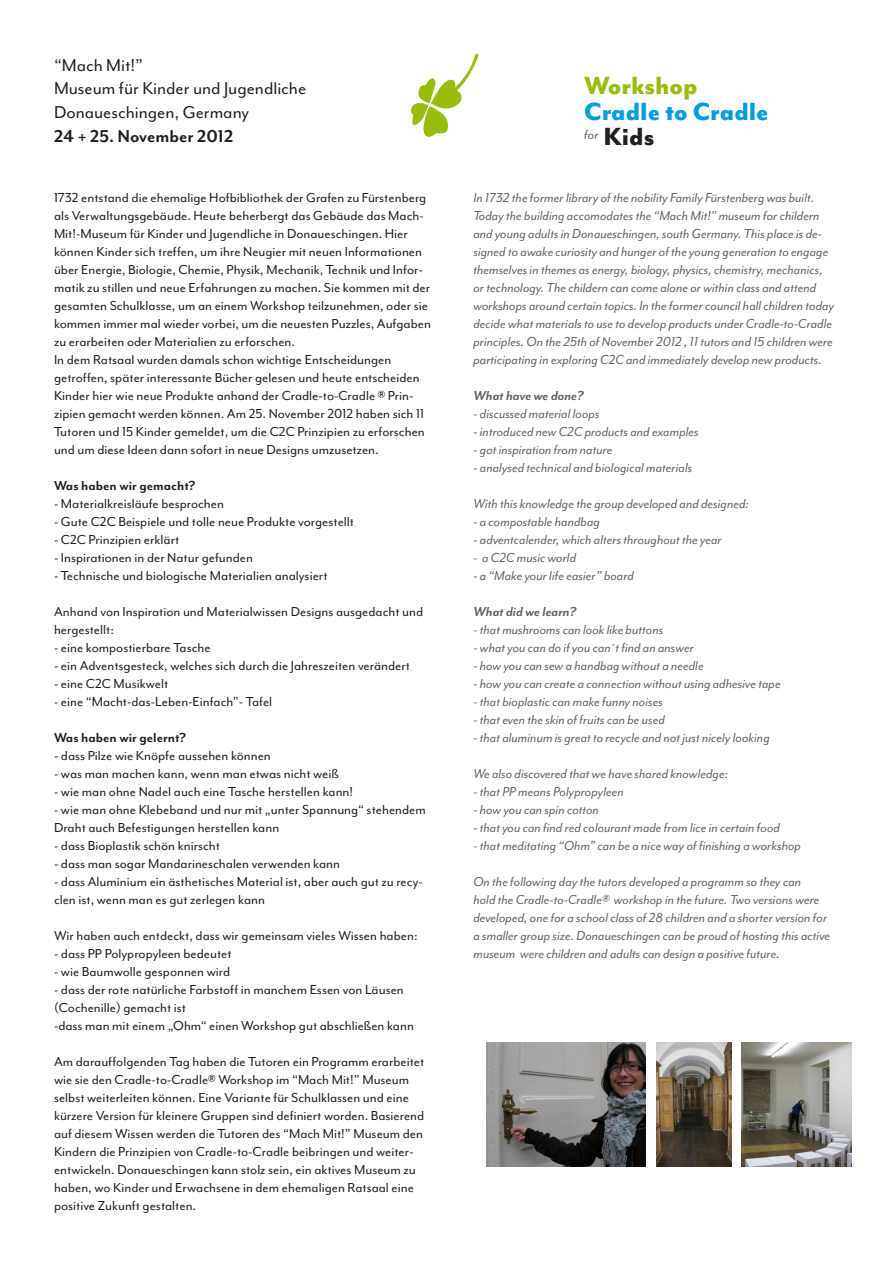
<style>
.page{position:relative;width:893px;height:1263px;background:#fff}
.page>*{position:absolute;margin:0;border:0;box-sizing:border-box;transform-origin:0 0}
.t1{font:800 28.65px/25.5px "Mr Eaves Mod OT";color:#009de0}
.t2{font:800 28.65px "Mr Eaves Mod OT";color:#97be0d}
.t3{font:19.8px/23.7px "Mr Eaves Mod OT";color:#231f20}
.t4{font:700 19.8px "Mr Eaves Mod OT";color:#231f20}
.t5{font:15px/18px "Mr Eaves Mod OT";color:#231f20}
.t6{font:italic 15px/18px "Mr Eaves Mod OT";color:#636366}
.t7{font:700 15px "Mr Eaves Mod OT";color:#231f20}
.t8{font:italic 700 15px "Mr Eaves Mod OT";color:#636366}
.s1{color:#231f20}
</style>
<div class="page">
<img style="left:656px;top:1043px;width:76px;height:123px">
<img style="left:741px;top:1043px;width:110px;height:123px">
<img style="left:487px;top:1043px;width:158px;height:123px">
<svg style="left:410px;top:54px;width:69px;height:83px"></svg>
<h2 class="t3" style="left:54px;top:53px;width:254px">“Mach Mit!”<br>Museum für Kinder und Jugendliche<br>Donaueschingen, Germany</h2>
<h2 class="t4" style="left:54px;top:125px;width:181px">24 + 25. November 2012</h2>
<p class="t5" style="left:54px;top:188px;width:378px">1732 entstand die ehemalige Hofbibliothek der Grafen zu Fürstenberg als Verwaltungsgebäude. Heute beherbergt das Gebäude das Mach-Mit!-Museum für Kinder und Jugendliche in Donaueschingen. Hier können Kinder sich treffen, um ihre Neugier mit neuen Informationen über Energie, Biologie, Chemie, Physik, Mechanik, Technik und Infor&shy;matik zu stillen und neue Erfahrungen zu machen. Sie kommen mit der gesamten Schulklasse, um an einem Workshop teilzunehmen, oder sie kommen immer mal wieder vorbei, um die neuesten Puzzles, Aufgaben zu erarbeiten oder Materialien zu erforschen.<br>In dem Ratsaal wurden damals schon wichtige Entscheidungen getroffen, später interessante Bücher gelesen und heute entscheiden Kinder hier wie neue Produkte anhand der Cradle-to-Cradle ® Prin&shy;zipien gemacht werden können. Am 25. November 2012 haben sich 11<br>Tutoren und 15 Kinder gemeldet, um die C2C Prinzipien zu erforschen und um diese Ideen dann sofort in neue Designs umzusetzen.</p>
<p class="t7" style="left:54px;top:477px;width:143px">Was haben wir gemacht?</p>
<p class="t5" style="left:54px;top:494px;width:172px">- Materialkreisläufe besprochen</p>
<p class="t5" style="left:54px;top:512px;width:302px">- Gute C2C Beispiele und tolle neue Produkte vorgestellt</p>
<p class="t5" style="left:54px;top:530px;width:127px">- C2C Prinzipien erklärt</p>
<p class="t5" style="left:54px;top:548px;width:201px">- Inspirationen in der Natur gefunden</p>
<p class="t5" style="left:54px;top:566px;width:275px">- Technische und biologische Materialien analysiert</p>
<p class="t5" style="left:54px;top:602px;width:371px">Anhand von Inspiration und Materialwissen Designs ausgedacht und hergestellt:</p>
<p class="t5" style="left:54px;top:638px;width:158px">- eine kompostierbare Tasche</p>
<p class="t5" style="left:54px;top:656px;width:358px">- ein Adventsgesteck, welches sich durch die Jahreszeiten verändert</p>
<p class="t5" style="left:54px;top:674px;width:116px">- eine C2C Musikwelt</p>
<p class="t5" style="left:54px;top:692px;width:220px">- eine “Macht-das-Leben-Einfach”- Tafel</p>
<p class="t7" style="left:54px;top:729px;width:134px">Was haben wir gelernt?</p>
<p class="t5" style="left:54px;top:746px;width:218px">- dass Pilze wie Knöpfe aussehen können</p>
<p class="t5" style="left:54px;top:764px;width:286px">- was man machen kann, wenn man etwas nicht weiß</p>
<p class="t5" style="left:54px;top:782px;width:301px">- wie man ohne Nadel auch eine Tasche herstellen kann!</p>
<p class="t5" style="left:54px;top:800px;width:373px">- wie man ohne Klebeband und nur mit „unter Spannung“ stehendem<br>Draht auch Befestigungen herstellen kann</p>
<p class="t5" style="left:54px;top:836px;width:168px">- dass Bioplastik schön knirscht</p>
<p class="t5" style="left:54px;top:854px;width:288px">- dass man sogar Mandarineschalen verwenden kann</p>
<p class="t5" style="left:54px;top:872px;width:370px">- dass Aluminium ein ästhetisches Material ist, aber auch gut zu recy&shy;clen ist, wenn man es gut zerlegen kann</p>
<p class="t5" style="left:54px;top:926px;width:365px">Wir haben auch entdeckt, dass wir gemeinsam vieles Wissen haben:</p>
<p class="t5" style="left:54px;top:944px;width:179px">- dass PP Polypropyleen bedeutet</p>
<p class="t5" style="left:54px;top:962px;width:178px">- wie Baumwolle gesponnen wird</p>
<p class="t5" style="left:54px;top:980px;width:361px">- dass der rote natürliche Farbstoff in manchem Essen von Läusen (Cochenille) gemacht ist<br>-dass man mit einem „Ohm“ einen Workshop gut abschließen kann</p>
<p class="t5" style="left:54px;top:1052px;width:372px">Am darauffolgenden Tag haben die Tutoren ein Programm erarbeitet wie sie den Cradle-to-Cradle® Workshop im “Mach Mit!” Museum selbst weiterleiten können. Eine Variante für Schulklassen und eine kürzere Version für kleinere Gruppen sind definiert worden. Basierend auf diesem Wissen werden die Tutoren des “Mach Mit!” Museum den Kindern die Prinzipien von Cradle-to-Cradle beibringen und weiter&shy;entwickeln. Donaueschingen kann stolz sein, ein aktives Museum zu haben, wo Kinder und Erwachsene in dem ehemaligen Ratsaal eine positive Zukunft gestalten.</p>
<h1 class="t2" style="left:584px;top:69px;width:115px">Workshop</h1>
<h1 class="t1" style="left:584px;top:98px;width:186px">Cradle to Cradle <sup>for</sup> <span class="s1">Kids</span></h1>
<p class="t6" style="left:473px;top:188px;width:362px">In 1732 the former library of the nobility Family Fürstenberg was built.<br>Today the building accomodates the “Mach Mit!” museum for childern and young adults in Donaueschingen, south Germany. This place is de&shy;signed to awake curiosity and hunger of the young generation to engage themselves in themes as energy, biology, physics, chemistry, mechanics, or technology. The childern can come alone or within class and attend workshops around certain topics. In the former council hall children today decide what materials to use to develop products under Cradle-to-Cradle principles. On the 25th of November 2012 , 11 tutors and 15 children were participating in exploring C2C and immediately develop new products.</p>
<p class="t8" style="left:473px;top:387px;width:112px">What have we done?</p>
<p class="t6" style="left:473px;top:404px;width:128px">- discussed material loops</p>
<p class="t6" style="left:473px;top:422px;width:227px">- introduced new C2C products and examples</p>
<p class="t6" style="left:473px;top:440px;width:141px">- got inspiration from nature</p>
<p class="t6" style="left:473px;top:458px;width:220px">- analysed technical and biological materials</p>
<p class="t6" style="left:473px;top:494px;width:277px">With this knowledge the group developed and designed:</p>
<p class="t6" style="left:473px;top:512px;width:128px">- a compostable handbag</p>
<p class="t6" style="left:473px;top:530px;width:250px">- adventcalender, which alters throughout the year</p>
<p class="t6" style="left:473px;top:548px;width:104px">- a C2C music world</p>
<p class="t6" style="left:473px;top:566px;width:162px">- a “Make your life easier” board</p>
<p class="t8" style="left:473px;top:603px;width:104px">What did we learn?</p>
<p class="t6" style="left:473px;top:620px;width:191px">- that mushrooms can look like buttons</p>
<p class="t6" style="left:473px;top:638px;width:222px">- what you can do if you can´t find an answer</p>
<p class="t6" style="left:473px;top:656px;width:232px">- how you can sew a handbag without a needle</p>
<p class="t6" style="left:473px;top:674px;width:309px">- how you can create a connection without using adhesive tape</p>
<p class="t6" style="left:473px;top:692px;width:191px">- that bioplastic can make funny noises</p>
<p class="t6" style="left:473px;top:710px;width:193px">- that even the skin of fruits can be used</p>
<p class="t6" style="left:473px;top:728px;width:298px">- that aluminum is great to recycle and not just nicely looking</p>
<p class="t6" style="left:473px;top:764px;width:256px">We also discovered that we have shared knowledge:</p>
<p class="t6" style="left:473px;top:782px;width:152px">- that PP means Polypropyleen</p>
<p class="t6" style="left:473px;top:800px;width:127px">- how you can spin cotton</p>
<p class="t6" style="left:473px;top:818px;width:308px">- that you can find red colourant made from lice in certain food</p>
<p class="t6" style="left:473px;top:836px;width:329px">- that meditating “Ohm” can be a nice way of finishing a workshop</p>
<p class="t6" style="left:473px;top:872px;width:358px">On the following day the tutors developed a programm so they can<br>hold the Cradle-to-Cradle® workshop in the future. Two versions were developed, one for a schoolclass of 28 children and a shorter version for a smaller group size. Donaueschingen can be proud of hosting this active museum were children and adults can design a positive future.</p>
</div>
